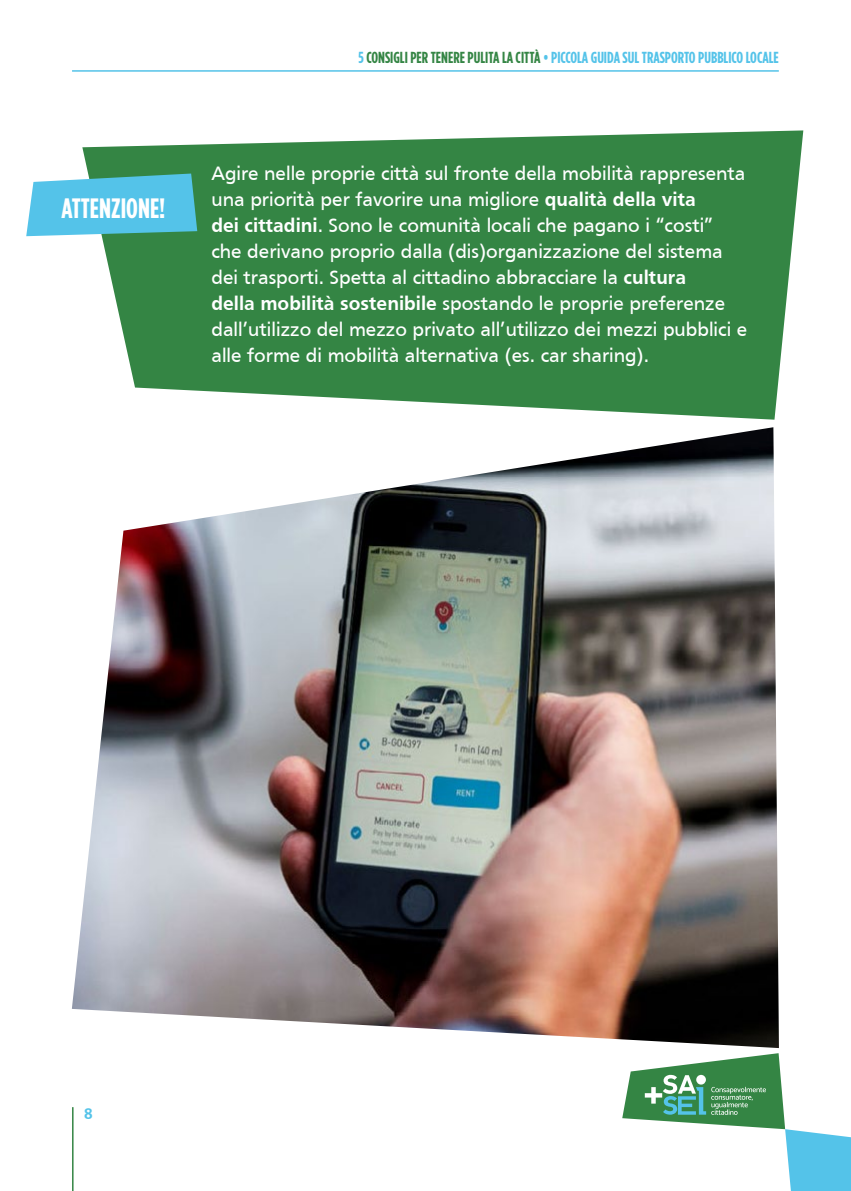
<style>
.page{position:relative;width:851px;height:1191px;background:#fff}
.page>*{position:absolute;margin:0;border:0;box-sizing:border-box;transform-origin:0 0}
.t1{font:700 28px "Gotham Condensed";color:#fff}
.t2{font:20px/26px "Frutiger";color:#fff}
.t3{font:700 16px "Gotham Condensed";color:#54c3e9}
.t4{font:700 16px "Frutiger";color:#54c3e9}
.s1{color:#348544}
.s2{font-weight:700}
</style>
<div class="page">
<hr style="left:72px;top:1107px;width:2px;height:84px;background:#348544">
<hr style="left:72px;top:70px;width:706px;height:2px;background:#54c3e9">
<svg style="left:622px;top:1053px;width:228px;height:138px"></svg>
<img style="left:72px;top:427px;width:706px;height:621px">
<svg style="left:82px;top:130px;width:721px;height:290px;background:#50965e"></svg>
<svg style="left:26px;top:173px;width:171px;height:63px;background:#5dc2dd"></svg>
<h1 class="t1" style="left:61px;top:191px;width:105px">ATTENZIONE!</h1>
<p class="t3" style="left:358px;top:48px;width:421px">5 <span class="s1">CONSIGLI PER TENERE PULITA LA CITTÀ</span> • PICCOLA GUIDA SUL TRASPORTO PUBBLICO LOCALE</p>
<p class="t2" style="left:211px;top:160px;width:537px">Agire nelle proprie città sul fronte della mobilità rappresenta una priorità per favorire una migliore <span class="s2">qualità della vita<br>dei cittadini</span>. Sono le comunità locali che pagano i “costi” che derivano proprio dalla (dis)organizzazione del sistema dei trasporti. Spetta al cittadino abbracciare la <span class="s2">cultura<br>della mobilità sostenibile</span> spostando le proprie preferenze dall’utilizzo del mezzo privato all’utilizzo dei mezzi pubblici e alle forme di mobilità alternativa (es. car sharing).</p>
<p class="t4" style="left:84px;top:1104px;width:10px">8</p>
</div>
